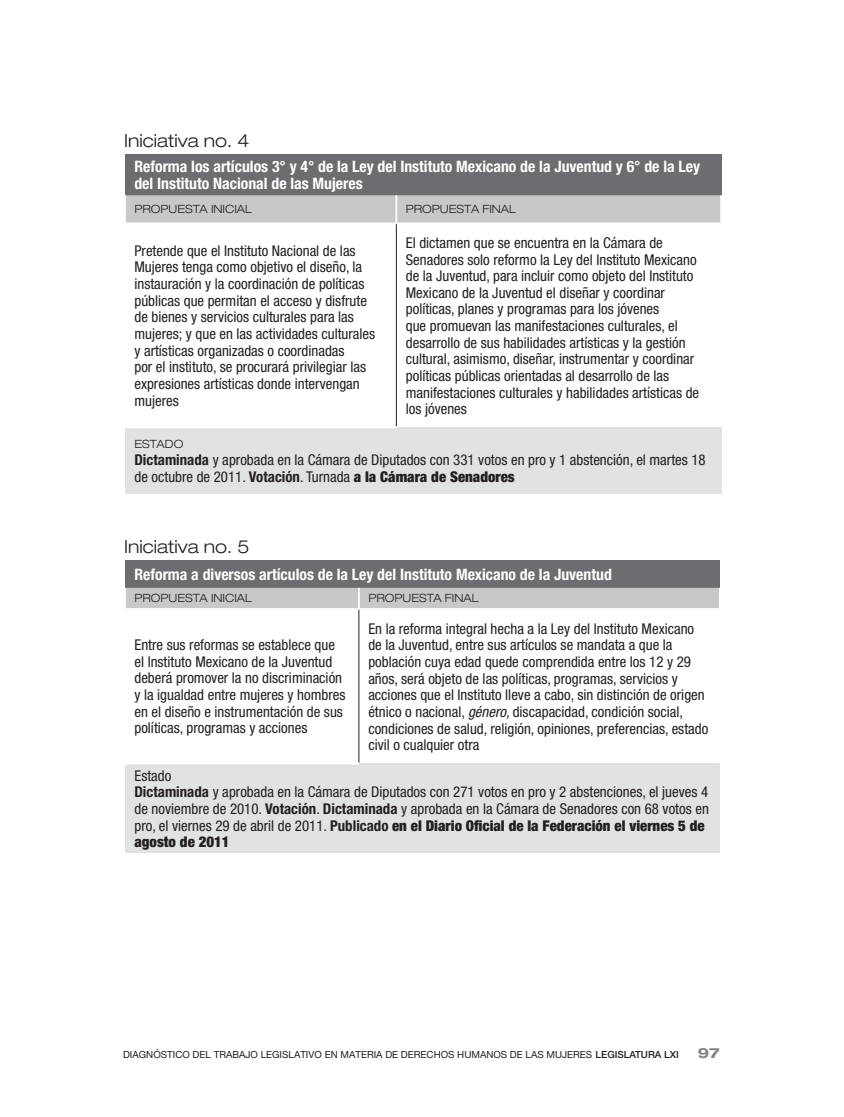
<style>
.page{position:relative;width:844px;height:1117px;background:#fff}
.page>*{position:absolute;margin:0;border:0;box-sizing:border-box;transform-origin:0 0}
.Tabla_Cabeza{font:300 expanded 18.03px "Helvetica Neue LT Pro";color:#231f20}
.Tabla_titulo{font:700 condensed 15.75px/16.6px "Helvetica Neue LT Std";color:#fff}
.Tabla_texto{font:condensed 14.88px/16.6px "Helvetica Neue LT Std";color:#231f20}
.t1{font:700 expanded 14px "Helvetica Neue LT Pro";color:#808285}
.Tabla_titulo_2{font:300 expanded 11.38px "Helvetica Neue LT Std";color:#231f20}
.t2{font:9.8px "Helvetica Neue LT Pro";color:#231f20}
.s1{font-weight:700}
.s2{font-weight:900}
.s3{font-style:italic}
.s4{font-weight:500}
</style>
<div class="page">
<div style="left:125px;top:154px;width:596px;height:41px;background:#6c6d70"></div>
<div style="left:125px;top:427px;width:596px;height:66px;background:#e1e2e4"></div>
<div style="left:125px;top:195px;width:596px;height:27px;background:#c7c8ca"></div>
<hr style="left:396px;top:224px;width:1px;height:202px;background:#231f20">
<hr style="left:124px;top:426px;width:272px;height:2px;background:#fff">
<div style="left:125px;top:560px;width:594px;height:27px;background:#6c6d70"></div>
<div style="left:125px;top:763px;width:594px;height:89px;background:#e1e2e4"></div>
<div style="left:125px;top:587px;width:593px;height:21px;background:#c7c8ca"></div>
<hr style="left:358px;top:609px;width:1px;height:153px;background:#231f20">
<hr style="left:124px;top:762px;width:235px;height:2px;background:#fff">
<p class="Tabla_Cabeza" style="left:124px;top:130px;width:127px">Iniciativa no. 4</p>
<p class="Tabla_titulo" style="left:134px;top:158px;width:567px">Reforma los artículos 3° y 4° de la Ley del Instituto Mexicano de la Juventud y 6° de la Ley del Instituto Nacional de las Mujeres</p>
<p class="Tabla_titulo_2" style="left:134px;top:202px;width:119px">PROPUESTA INICIAL</p>
<p class="Tabla_titulo_2" style="left:405px;top:202px;width:111px">PROPUESTA FINAL</p>
<p class="Tabla_texto" style="left:134px;top:242px;width:242px">Pretende que el Instituto Nacional de las Mujeres tenga como objetivo el diseño, la instauración y la coordinación de políticas públicas que permitan el acceso y disfrute de bienes y servicios culturales para las mujeres; y que en las actividades culturales y artísticas organizadas o coordinadas<br>por el instituto, se procurará privilegiar las expresiones artísticas donde intervengan mujeres</p>
<p class="Tabla_texto" style="left:405px;top:234px;width:295px">El dictamen que se encuentra en la Cámara de Senadores solo reformo la Ley del Instituto Mexicano de la Juventud, para incluir como objeto del Instituto Mexicano de la Juventud el diseñar y coordinar políticas, planes y programas para los jóvenes<br>que promuevan las manifestaciones culturales, el desarrollo de sus habilidades artísticas y la gestión cultural, asimismo, diseñar, instrumentar y coordinar políticas públicas orientadas al desarrollo de las manifestaciones culturales y habilidades artísticas de los jóvenes</p>
<p class="Tabla_titulo_2" style="left:134px;top:437px;width:50px">ESTADO</p>
<p class="Tabla_texto" style="left:134px;top:451px;width:572px"><span class="s1">Dictaminada</span> y aprobada en la Cámara de Diputados con 331 votos en pro y 1 abstención, el martes 18 de octubre de 2011. <span class="s1">Votación</span>. Turnada <span class="s2">a la Cámara de Senadores</span></p>
<p class="Tabla_Cabeza" style="left:124px;top:536px;width:127px">Iniciativa no. 5</p>
<p class="Tabla_titulo" style="left:134px;top:565px;width:479px">Reforma a diversos artículos de la Ley del Instituto Mexicano de la Juventud</p>
<p class="Tabla_titulo_2" style="left:134px;top:591px;width:119px">PROPUESTA INICIAL</p>
<p class="Tabla_titulo_2" style="left:368px;top:591px;width:111px">PROPUESTA FINAL</p>
<p class="Tabla_texto" style="left:134px;top:636px;width:212px">Entre sus reformas se establece que el Instituto Mexicano de la Juventud deberá promover la no discriminación y la igualdad entre mujeres y hombres en el diseño e instrumentación de sus políticas, programas y acciones</p>
<p class="Tabla_texto" style="left:368px;top:620px;width:341px">En la reforma integral hecha a la Ley del Instituto Mexicano de la Juventud, entre sus artículos se mandata a que la población cuya edad quede comprendida entre los 12 y 29 años, será objeto de las políticas, programas, servicios y acciones que el Instituto lleve a cabo, sin distinción de origen étnico o nacional, <span class="s3">género,</span> discapacidad, condición social, condiciones de salud, religión, opiniones, preferencias, estado civil o cualquier otra</p>
<p class="Tabla_texto" style="left:134px;top:767px;width:38px">Estado</p>
<p class="Tabla_texto" style="left:134px;top:783px;width:575px"><span class="s1">Dictaminada</span> y aprobada en la Cámara de Diputados con 271 votos en pro y 2 abstenciones, el jueves 4 de noviembre de 2010. <span class="s1">Votación</span>. <span class="s1">Dictaminada</span> y aprobada en la Cámara de Senadores con 68 votos en pro, el viernes 29 de abril de 2011. <span class="s1">Publicado</span> <span class="s2">en el Diario Oficial de la Federación el viernes 5 de agosto de 2011</span></p>
<p class="t2" style="left:123px;top:1048px;width:557px">DIAGNÓSTICO DEL TRABAJO LEGISLATIVO EN MATERIA DE DERECHOS HUMANOS DE LAS MUJERES <span class="s4">LEGISLATURA LXI</span></p>
<p class="t1" style="left:697px;top:1043px;width:24px">97</p>
</div>
